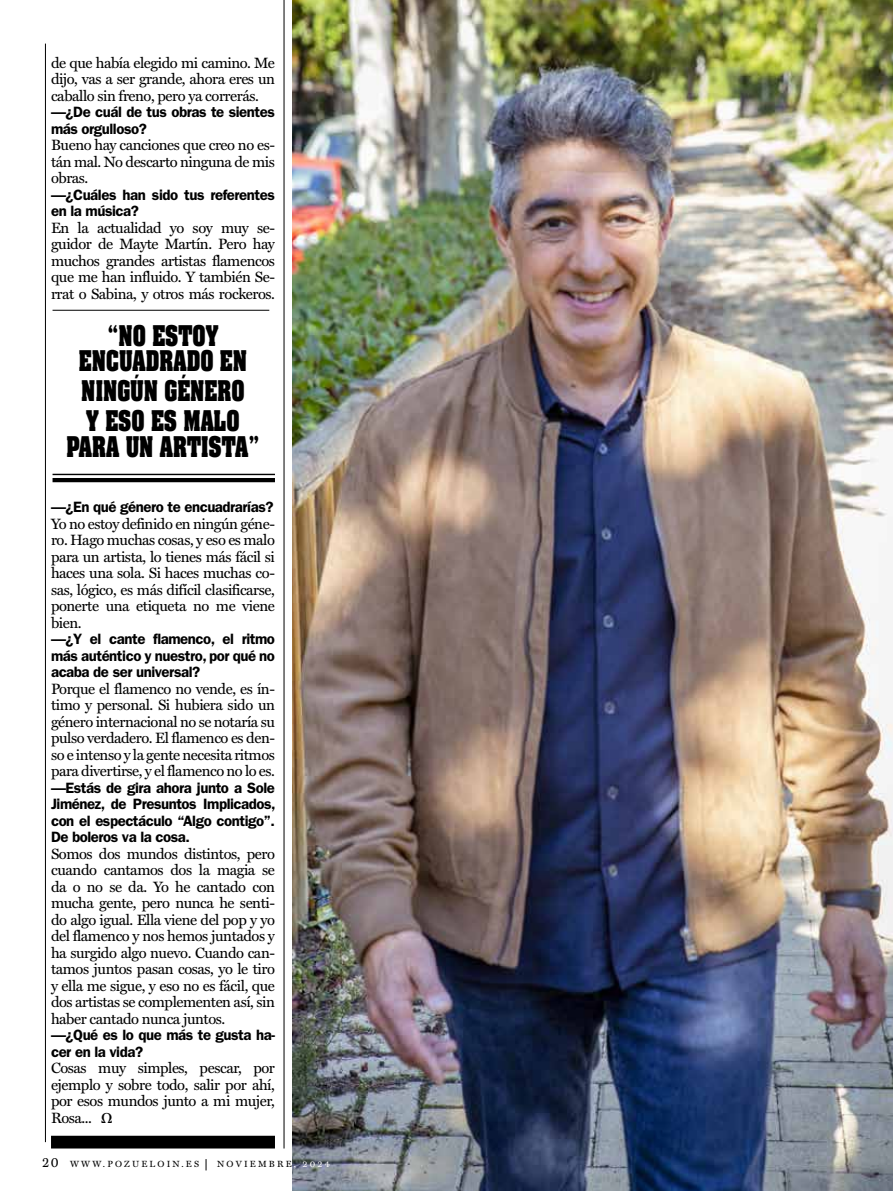
<style>
.page{position:relative;width:893px;height:1191px;background:#fff}
.page>*{position:absolute;margin:0;border:0;box-sizing:border-box;transform-origin:0 0}
.t1{font:700 24.3px/25.7px "Aachen Std";color:#000;text-align:center;scale:.76 1}
.t2{font:15px/16.5px "Miller Text";letter-spacing:-.03em;color:#000;text-align:justify}
.t3{font:600 15px/16.5px "ITC Franklin Gothic Std";letter-spacing:-.03em;color:#000}
.t4{font:14.55px "Miller Text SC";color:#000;scale:.88 1}
.t5{font:9px "Miller Text SC";letter-spacing:.24em;color:#000}
.s1{font-family:"Adobe Hebrew";font-weight:700}
.s2{color:#fffefd}
</style>
<div class="page">
<div style="left:51px;top:1135px;width:224px;height:13px;background:#000"></div>
<hr style="left:284px;top:0;width:1px;height:1148px;background:#000">
<hr style="left:53px;top:478px;width:222px;height:4px;background:#000">
<hr style="left:53px;top:474px;width:222px;height:1px;background:#000">
<hr style="left:53px;top:310px;width:216px;height:1px;background:#000">
<hr style="left:45px;top:44px;width:1px;height:1098px;background:#000">
<img style="left:293px;top:0;width:600px;height:1191px">
<p class="t2" style="left:51px;top:54px;width:225px">de que había elegido mi camino. Me dijo, vas a ser grande, ahora eres un caballo sin freno, pero ya correrás.</p>
<p class="t3" style="left:51px;top:104px;width:225px">—¿De cuál de tus obras te sientes más orgulloso?</p>
<p class="t2" style="left:51px;top:137px;width:225px">Bueno hay canciones que creo no es&shy;tán mal. No descarto ninguna de mis obras.</p>
<p class="t3" style="left:51px;top:186px;width:225px">—¿Cuáles han sido tus referentes en la música?</p>
<p class="t2" style="left:51px;top:219px;width:225px">En la actualidad yo soy muy se&shy;guidor de Mayte Martín. Pero hay muchos grandes artistas flamencos que me han influido. Y también Se&shy;rrat o Sabina, y otros más rockeros.</p>
<h1 class="t1" style="left:79px;top:323px;width:223px">“NO ESTOY<br>ENCUADRADO EN</h1>
<h1 class="t1" style="left:81px;top:376px;width:216px;line-height:30px;text-align:left">NINGÚN GÉNERO<br>Y ESO ES MALO</h1>
<h1 class="t1" style="left:66px;top:434px;width:255px">PARA UN ARTISTA”</h1>
<p class="t3" style="left:51px;top:499px;width:224px">—¿En qué género te encuadrarías?</p>
<p class="t2" style="left:51px;top:515px;width:225px">Yo no estoy definido en ningún géne&shy;ro. Hago muchas cosas, y eso es malo para un artista, lo tienes más fácil si haces una sola. Si haces muchas co&shy;sas, lógico, es más difícil clasificarse, ponerte una etiqueta no me viene bien.</p>
<p class="t3" style="left:51px;top:631px;width:225px;text-align:justify">—¿Y el cante flamenco, el ritmo más auténtico y nuestro, por qué no acaba de ser universal?</p>
<p class="t2" style="left:51px;top:680px;width:225px">Porque el flamenco no vende, es ín&shy;timo y personal. Si hubiera sido un género internacional no se notaría su pulso verdadero. El flamenco es den&shy;so e intenso y la gente necesita ritmos para divertirse, y el flamenco no lo es.</p>
<p class="t3" style="left:51px;top:779px;width:226px;text-align:justify">—Estás de gira ahora junto a Sole Jiménez, de Presuntos Implicados, con el espectáculo “Algo contigo”.<br>De boleros va la cosa.</p>
<p class="t2" style="left:51px;top:845px;width:225px">Somos dos mundos distintos, pero cuando cantamos dos la magia se da o no se da. Yo he cantado con mucha gente, pero nunca he senti&shy;do algo igual. Ella viene del pop y yo del flamenco y nos hemos juntados y ha surgido algo nuevo. Cuando can&shy;tamos juntos pasan cosas, yo le tiro y ella me sigue, y eso no es fácil, que dos artistas se complementen así, sin haber cantado nunca juntos.</p>
<p class="t3" style="left:51px;top:1027px;width:225px">—¿Qué es lo que más te gusta ha&shy;cer en la vida?</p>
<p class="t2" style="left:51px;top:1060px;width:225px">Cosas muy simples, pescar, por ejemplo y sobre todo, salir por ahí, por esos mundos junto a mi mujer, Rosa... <span class="s1">Ω</span></p>
<p class="t5" style="left:70px;top:1158px;width:131px">WWW.POZUELOIN.ES</p>
<p class="t5" style="left:217px;top:1158px;width:114px">NOVIEMBRE<span class="s2">, 2024</span></p>
<p class="t4" style="left:42px;top:1153px;width:20px">20</p>
</div>
